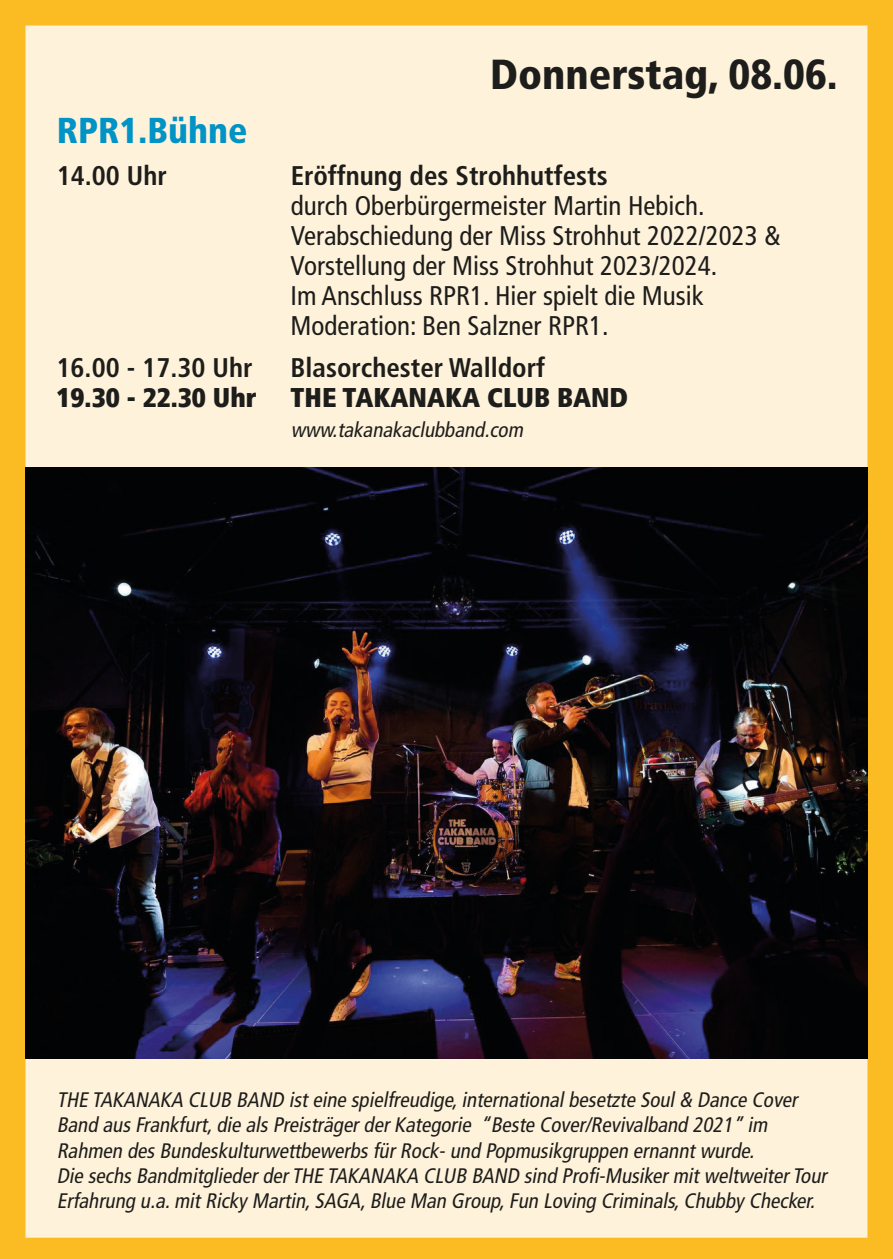
<style>
.page{position:relative;width:893px;height:1259px;background:#fff}
.page>*{position:absolute;margin:0;border:0;box-sizing:border-box;transform-origin:0 0}
.t1{font:900 condensed 42px "Frutiger LT Std";color:#1d1d1b}
.t2{font:900 condensed 36px "Frutiger LT Std";color:#0093c6}
.t3{font:condensed 27px/30px "Frutiger LT Std";color:#1d1d1b}
.t4{font:700 condensed 27px "Frutiger LT Std";color:#1d1d1b}
.t5{font:900 condensed 27px "Frutiger LT";color:#1d1d1b}
.t6{font:italic condensed 21px/25.2px "Frutiger LT Std";color:#1d1d1b}
</style>
<div class="page">
<div style="left:0;top:0;width:893px;height:1259px;background:linear-gradient(to right,#fbbb22,#fbbb22)"></div>
<div style="left:26px;top:26px;width:841px;height:1211px;background:#fff2db"></div>
<img style="left:26px;top:468px;width:841px;height:590px">
<h1 class="t1" style="left:490px;top:49px;width:349px">Donnerstag, 08.06.</h1>
<h2 class="t2" style="left:57px;top:109px;width:192px">RPR1.Bühne</h2>
<p class="t4" style="left:57px;top:160px;width:112px">14.00 Uhr</p>
<p class="t4" style="left:291px;top:160px;width:319px">Eröffnung des Strohhutfests</p>
<p class="t3" style="left:291px;top:191px;width:492px">durch Oberbürgermeister Martin Hebich.<br>Verabschiedung der Miss Strohhut 2022/2023 &amp; Vorstellung der Miss Strohhut 2023/2024.<br>Im Anschluss RPR1. Hier spielt die Musik Moderation: Ben Salzner RPR1.</p>
<p class="t4" style="left:57px;top:352px;width:197px">16.00 - 17.30 Uhr</p>
<p class="t4" style="left:291px;top:352px;width:256px">Blasorchester Walldorf</p>
<p class="t5" style="left:57px;top:381px;width:573px">19.30 - 22.30 Uhr THE TAKANAKA CLUB BAND</p>
<p class="t6" style="left:291px;top:417px;width:238px">www.takanakaclubband.com</p>
<p class="t6" style="left:57px;top:1087px;width:776px">THE TAKANAKA CLUB BAND isteine spielfreudige,internationalbesetzte Soul&amp; Dance Cover Band ausFrankfurt,die alsPreisträgerderKategorie “Beste Cover/Revivalband 2021” im Rahmen desBundeskulturwettbewerbsfürRock-und Popmusikgruppen ernanntwurde.<br>Die sechsBandmitgliederderTHE TAKANAKA CLUB BAND sind Profi-MusikermitweltweiterTour Erfahrung u.a.mitRicky Martin,SAGA,Blue Man Group,Fun Loving Criminals,Chubby Checker.</p>
</div>
